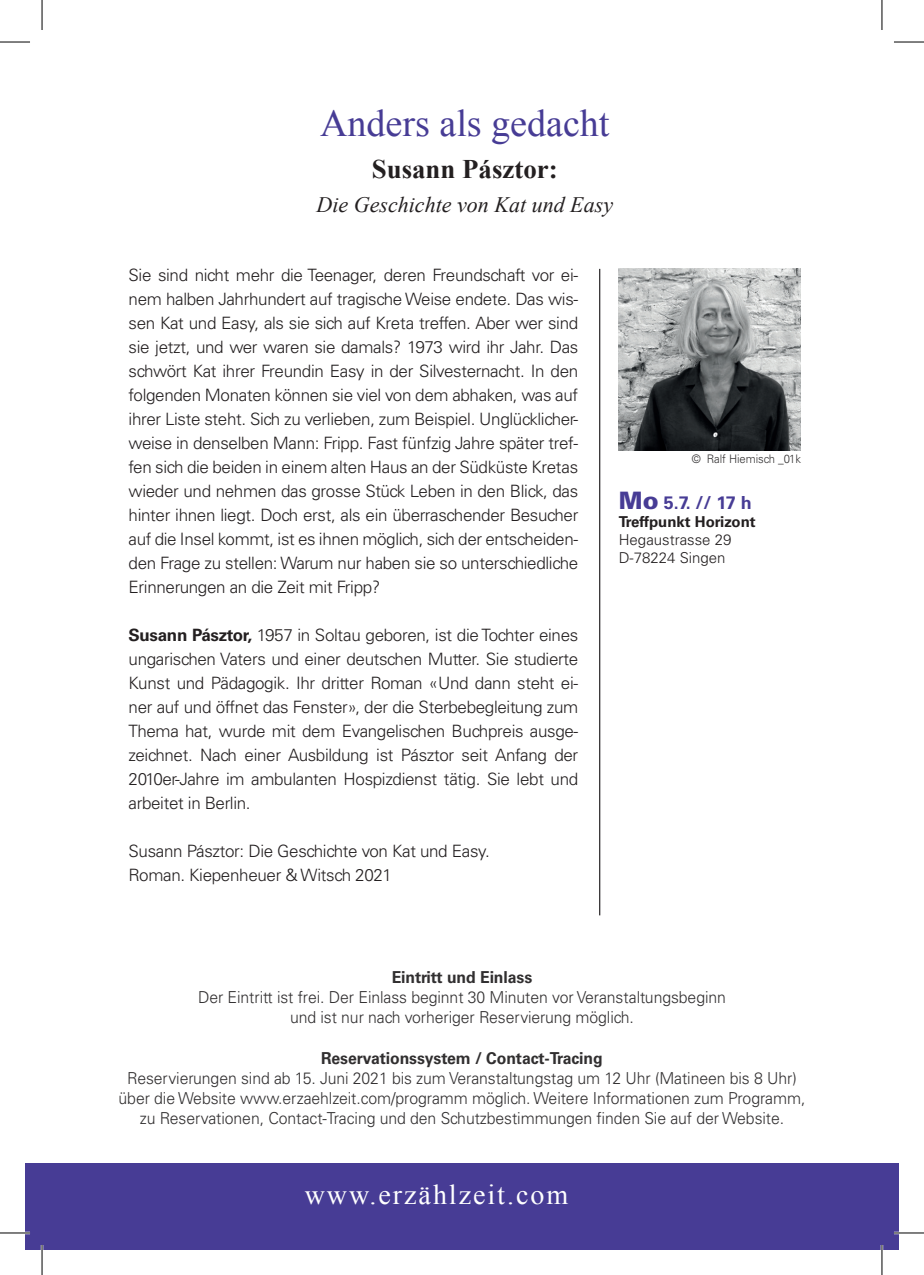
<style>
.page{position:relative;width:924px;height:1275px;background:#fff}
.page>*{position:absolute;margin:0;border:0;box-sizing:border-box;transform-origin:0 0}
.t1{font:38px "Times New Roman";color:#473c95}
.t2{font:28px "Times New Roman";letter-spacing:.07em;color:#fff}
.t3{font:700 26.8px "Times New Roman";color:#231f20}
.t4{font:italic 22px "Times New Roman";color:#231f20}
.t5{font:700 18px "Univers LT Std";color:#473c95}
.t6{font:300 17px/24px "Univers LT Std";letter-spacing:-.02em;color:#231f20;text-align:justify}
.t7{font:300 16.4px/20.2px "Univers LT Std";letter-spacing:-.005em;color:#312f30;text-align:center;scale:.96 1}
.t8{font:700 16.4px "Univers LT Std";letter-spacing:-.005em;color:#312f30;scale:.96 1}
.t9{font:300 15px/18px "Univers LT Std";color:#231f20}
.t10{font:700 15px "Univers LT Std";color:#231f20}
.t11{font:300 11.8px "Univers LT Std";letter-spacing:-.005em;color:#312f30;scale:.96 1}
.s1{font-weight:700}
.s2{font-weight:900;font-size:24px}
</style>
<div class="page">
<hr style="left:599px;top:269px;width:1px;height:646px;background:#231f20">
<img style="left:618px;top:269px;width:182px;height:182px">
<div style="left:25px;top:1163px;width:873px;height:87px;background:#473c95"></div>
<hr style="left:0;top:1231px;width:30px;height:3px;background:#fff">
<hr style="left:893px;top:1231px;width:30px;height:3px;background:#fff">
<hr style="left:41px;top:1245px;width:2px;height:30px;background:#fff">
<hr style="left:880px;top:1245px;width:2px;height:30px;background:#fff">
<hr style="left:0;top:42px;width:30px;height:1px;background:#000">
<hr style="left:893px;top:42px;width:30px;height:1px;background:#000">
<hr style="left:0;top:1232px;width:30px;height:1px;background:#000">
<hr style="left:893px;top:1232px;width:30px;height:1px;background:#000">
<hr style="left:42px;top:0;width:1px;height:30px;background:#000">
<hr style="left:42px;top:1245px;width:1px;height:30px;background:#000">
<hr style="left:881px;top:0;width:1px;height:30px;background:#000">
<hr style="left:881px;top:1245px;width:1px;height:30px;background:#000">
<h1 class="t1" style="left:320px;top:98px;width:291px">Anders als gedacht</h1>
<h3 class="t3" style="left:371px;top:150px;width:187px">Susann Pásztor:</h3>
<p class="t4" style="left:316px;top:189px;width:298px">Die Geschichte von Kat und Easy</p>
<p class="t6" style="left:128px;top:263px;width:451px">Sie sind nicht mehr die Teenager, deren Freundschaft vor ei&shy;nem halben Jahrhundert auf tragische Weise endete. Das wis&shy;sen Kat und Easy, als sie sich auf Kreta treffen. Aber wer sind sie jetzt, und wer waren sie damals? 1973 wird ihr Jahr. Das schwört Kat ihrer Freundin Easy in der Silvesternacht. In den folgenden Monaten können sie viel von dem abhaken, was auf ihrer Liste steht. Sich zu verlieben, zum Beispiel. Unglücklicher&shy;weise in denselben Mann: Fripp. Fast fünfzig Jahre später tref&shy;fen sich die beiden in einem alten Haus an der Südküste Kretas wieder und nehmen das grosse Stück Leben in den Blick, das hinter ihnen liegt. Doch erst, als ein überraschender Besucher auf die Insel kommt, ist es ihnen möglich, sich der entscheiden&shy;den Frage zu stellen: Warum nur haben sie so unterschiedliche Erinnerungen an die Zeit mit Fripp?</p>
<p class="t6" style="left:128px;top:623px;width:451px"><span class="s1">Susann Pásztor,</span> 1957 in Soltau geboren, ist die Tochter eines ungarischen Vaters und einer deutschen Mutter. Sie studierte Kunst und Pädagogik. Ihr dritter Roman «Und dann steht ei&shy;ner auf und öffnet das Fenster», der die Sterbebegleitung zum Thema hat, wurde mit dem Evangelischen Buchpreis ausge&shy;zeichnet. Nach einer Ausbildung ist Pásztor seit Anfang der 2010er-Jahre im ambulanten Hospizdienst tätig. Sie lebt und arbeitet in Berlin.</p>
<p class="t6" style="left:128px;top:839px;width:362px">Susann Pásztor: Die Geschichte von Kat und Easy.<br>Roman. Kiepenheuer &amp; Witsch 2021</p>
<p class="t11" style="left:691px;top:452px;width:115px">© Ralf Hiemisch _01k</p>
<p class="t5" style="left:618px;top:492px;width:134px"><span class="s2">Mo</span> 5.7. // 17 h</p>
<p class="t10" style="left:618px;top:513px;width:138px">Treffpunkt Horizont</p>
<p class="t9" style="left:618px;top:531px;width:114px">Hegaustrasse 29<br>D-78224 Singen</p>
<p class="t8" style="left:391px;top:967px;width:148px">Eintritt und Einlass</p>
<p class="t7" style="left:198px;top:987px;width:551px">Der Eintritt ist frei. Der Einlass beginnt 30 Minuten vor Veranstaltungsbeginn und ist nur nach vorheriger Reservierung möglich.</p>
<p class="t8" style="left:321px;top:1048px;width:295px">Reservationssystem / Contact-Tracing</p>
<p class="t7" style="left:118px;top:1067px;width:716px">Reservierungen sind ab 15. Juni 2021 bis zum Veranstaltungstag um 12 Uhr (Matineen bis 8 Uhr) über die Website www.erzaehlzeit.com/programm möglich. Weitere Informationen zum Programm, zu Reservationen, Contact-Tracing und den Schutzbestimmungen finden Sie auf der Website.</p>
<h2 class="t2" style="left:304px;top:1175px;width:265px">www.erzählzeit.com</h2>
</div>
